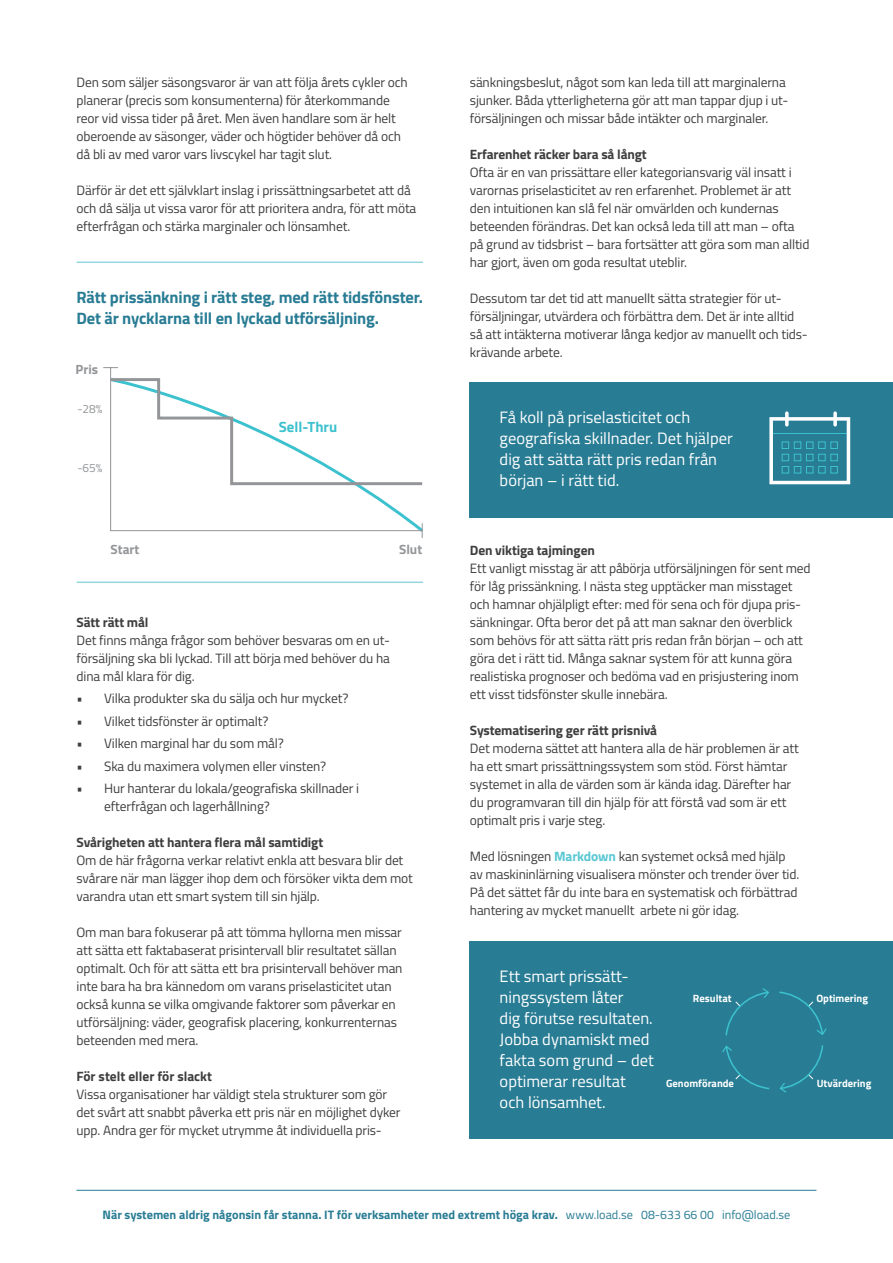
<style>
.page{position:relative;width:893px;height:1263px;background:#fff}
.page>*{position:absolute;margin:0;border:0;box-sizing:border-box;transform-origin:0 0}
.t1{font:16.5px/21px "Titillium";color:#fff}
.t2{font:700 16.5px/21px "Titillium";letter-spacing:-.01em;color:#287c94}
.t3{font:700 14.85px "Titillium";color:#3cc1ce}
.t4{font:13.5px/18px "Titillium";letter-spacing:-.01em;color:#3e3e3f}
.t5{font:700 13.5px "Titillium";letter-spacing:-.01em;color:#3e3e3f}
.t6{font:700 13.35px "Titillium";color:#939598}
.t7{font:700 12.3px "Titillium";color:#287c94}
.t8{font:11.85px "Titillium";color:#939598}
.t9{font:700 10.5px "Titillium";color:#fff}
.s1{font-weight:700;color:#59c7d2}
.s2{font-weight:400}
</style>
<div class="page">
<hr style="left:77px;top:1190px;width:739px;height:1px;background:#287c94">
<div style="left:470px;top:382px;width:423px;height:136px;background:#287c94"></div>
<div style="left:470px;top:941px;width:423px;height:197px;background:#287c94"></div>
<hr style="left:77px;top:261px;width:346px;height:2px;background:#96d7df">
<hr style="left:77px;top:581px;width:346px;height:2px;background:#96d7df">
<svg style="left:785px;top:413px;width:4px;height:4px"></svg>
<svg style="left:833px;top:413px;width:4px;height:4px"></svg>
<svg style="left:769px;top:417px;width:81px;height:67px"></svg>
<svg style="left:103px;top:367px;width:320px;height:171px"></svg>
<svg style="left:722px;top:988px;width:105px;height:105px"></svg>
<p class="t4" style="left:77px;top:72px;width:333px">Den som säljer säsongsvaror är van att följa årets cykler och planerar (precis som konsumenterna) för återkommande reor vid vissa tider på året. Men även handlare som är helt oberoende av säsonger, väder och högtider behöver då och då bli av med varor vars livscykel har tagit slut.</p>
<p class="t4" style="left:77px;top:180px;width:341px">Därför är det ett självklart inslag i prissättningsarbetet att då och då sälja ut vissa varor för att prioritera andra, för att möta efterfrågan och stärka marginaler och lönsamhet.</p>
<p class="t2" style="left:77px;top:285px;width:348px">Rätt prissänkning i rätt steg, med rätt tidsfönster.<br>Det är nycklarna till en lyckad utförsäljning.</p>
<p class="t6" style="left:76px;top:359px;width:24px">Pris</p>
<p class="t8" style="left:77px;top:400px;width:27px">-28%</p>
<p class="t8" style="left:77px;top:459px;width:27px">-65%</p>
<p class="t6" style="left:111px;top:539px;width:30px">Start</p>
<p class="t3" style="left:279px;top:416px;width:60px">Sell-Thru</p>
<p class="t6" style="left:399px;top:539px;width:25px">Slut</p>
<p class="t5" style="left:77px;top:612px;width:74px">Sätt rätt mål</p>
<p class="t4" style="left:77px;top:630px;width:315px;text-align:justify">Det finns många frågor som behöver besvaras om en ut&shy;försäljning ska bli lyckad. Till att börja med behöver du ha dina mål klara för dig.</p>
<p class="t4" style="left:77px;top:689px;width:273px">• Vilka produkter ska du sälja och hur mycket?</p>
<p class="t4" style="left:77px;top:711px;width:193px">• Vilket tidsfönster är optimalt?</p>
<p class="t4" style="left:77px;top:734px;width:209px">• Vilken marginal har du som mål?</p>
<p class="t4" style="left:77px;top:756px;width:251px">• Ska du maximera volymen eller vinsten?</p>
<p class="t4" style="left:104px;top:779px;width:256px;text-indent:-28px">• Hur hanterar du lokala/geografiska skillnader i efterfrågan och lagerhållning?</p>
<p class="t5" style="left:77px;top:832px;width:248px">Svårigheten att hantera flera mål samtidigt</p>
<p class="t4" style="left:77px;top:851px;width:338px">Om de här frågorna verkar relativt enkla att besvara blir det svårare när man lägger ihop dem och försöker vikta dem mot varandra utan ett smart system till sin hjälp.</p>
<p class="t4" style="left:77px;top:923px;width:327px">Om man bara fokuserar på att tömma hyllorna men missar att sätta ett faktabaserat prisintervall blir resultatet sällan optimalt. Och för att sätta ett bra prisintervall behöver man inte bara ha bra kännedom om varans priselasticitet utan också kunna se vilka omgivande faktorer som påverkar en utförsäljning: väder, geografisk placering, konkurrenternas beteenden med mera.</p>
<p class="t5" style="left:77px;top:1066px;width:137px">För stelt eller för slackt</p>
<p class="t4" style="left:77px;top:1085px;width:326px">Vissa organisationer har väldigt stela strukturer som gör det svårt att snabbt påverka ett pris när en möjlighet dyker upp. Andra ger för mycket utrymme åt individuella pris-</p>
<p class="t4" style="left:470px;top:72px;width:320px">sänkningsbeslut, något som kan leda till att marginalerna sjunker. Båda ytterligheterna gör att man tappar djup i ut&shy;försäljningen och missar både intäkter och marginaler.</p>
<p class="t5" style="left:470px;top:144px;width:178px">Erfarenhet räcker bara så långt</p>
<p class="t4" style="left:470px;top:162px;width:341px">Ofta är en van prissättare eller kategoriansvarig väl insatt i varornas priselasticitet av ren erfarenhet. Problemet är att den intuitionen kan slå fel när omvärlden och kundernas beteenden förändras. Det kan också leda till att man – ofta på grund av tidsbrist – bara fortsätter att göra som man alltid har gjort, även om goda resultat uteblir.</p>
<p class="t4" style="left:470px;top:288px;width:339px">Dessutom tar det tid att manuellt sätta strategier för ut&shy;försäljningar, utvärdera och förbättra dem. Det är inte alltid så att intäkterna motiverar långa kedjor av manuellt och tids&shy;krävande arbete.</p>
<p class="t1" style="left:500px;top:406px;width:235px">Få koll på priselasticitet och geografiska skillnader. Det hjälper dig att sätta rätt pris redan från början – i rätt tid.</p>
<p class="t5" style="left:470px;top:540px;width:127px">Den viktiga tajmingen</p>
<p class="t4" style="left:470px;top:558px;width:342px">Ett vanligt misstag är att påbörja utförsäljningen för sent med för låg prissänkning. I nästa steg upptäcker man misstaget och hamnar ohjälpligt efter: med för sena och för djupa pris&shy;sänkningar. Ofta beror det på att man saknar den överblick som behövs för att sätta rätt pris redan från början – och att göra det i rätt tid. Många saknar system för att kunna göra realistiska prognoser och bedöma vad en prisjustering inom ett visst tidsfönster skulle innebära.</p>
<p class="t5" style="left:470px;top:720px;width:189px">Systematisering ger rätt prisnivå</p>
<p class="t4" style="left:470px;top:738px;width:330px">Det moderna sättet att hantera alla de här problemen är att ha ett smart prissättningssystem som stöd. Först hämtar systemet in alla de värden som är kända idag. Därefter har du programvaran till din hjälp för att förstå vad som är ett optimalt pris i varje steg.</p>
<p class="t4" style="left:470px;top:846px;width:331px">Med lösningen <span class="s1">Markdown</span> kan systemet också med hjälp av maskininlärning visualisera mönster och trender över tid.<br>På det sättet får du inte bara en systematisk och förbättrad hantering av mycket manuellt arbete ni gör idag.</p>
<p class="t1" style="left:500px;top:964px;width:156px">Ett smart prissätt&shy;ningssystem låter<br>dig förutse resultaten.<br>Jobba dynamiskt med fakta som grund – det optimerar resultat och lönsamhet.</p>
<p class="t9" style="left:693px;top:990px;width:40px">Resultat</p>
<p class="t9" style="left:666px;top:1075px;width:69px">Genomförande</p>
<p class="t9" style="left:816px;top:990px;width:53px">Optimering</p>
<p class="t9" style="left:817px;top:1076px;width:56px">Utvärdering</p>
<p class="t7" style="left:103px;top:1205px;width:689px">När systemen aldrig någonsin får stanna. IT för verksamheter med extremt höga krav. <span class="s2">www.load.se 08-633 66 00 info@load.se</span></p>
</div>
